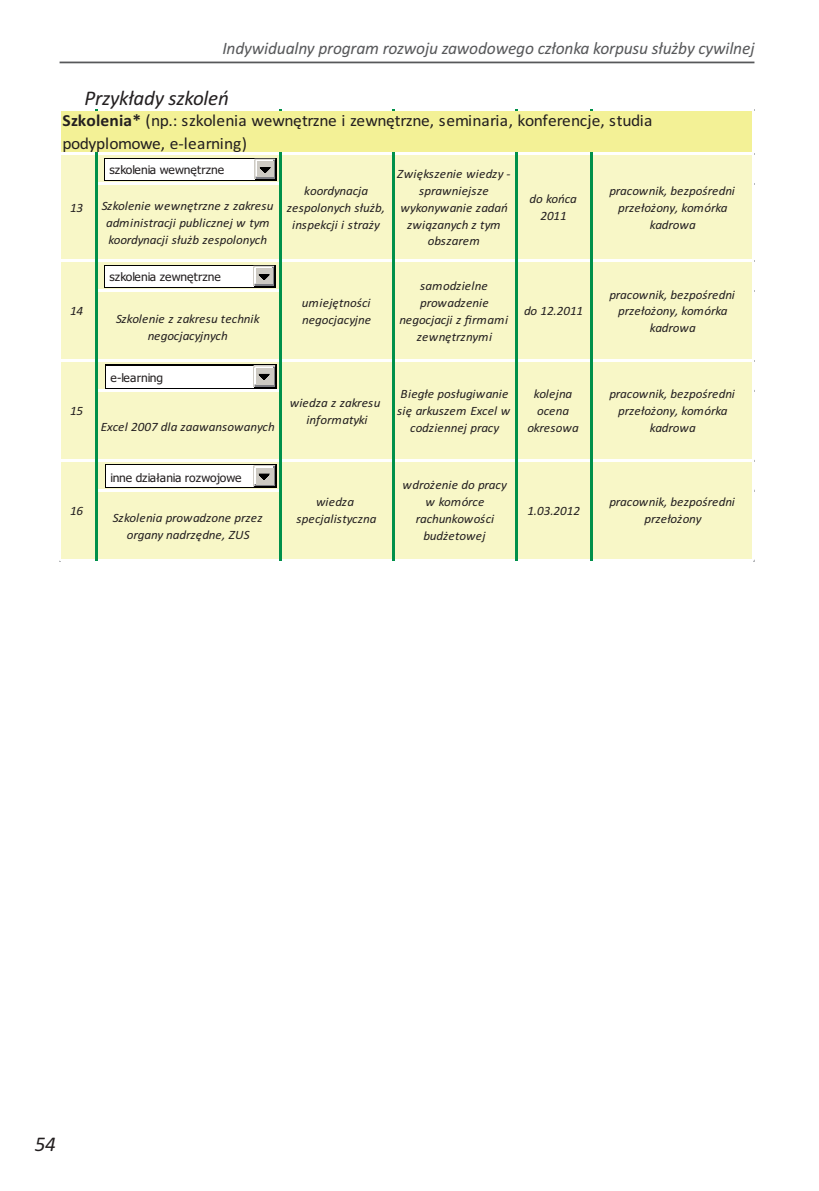
<style>
.page{position:relative;width:819px;height:1191px;background:#fff}
.page>*{position:absolute;margin:0;border:0;box-sizing:border-box;transform-origin:0 0}
.t1{font:italic 21px "Calibri";letter-spacing:-.01em;color:#231f20}
.t2{font:italic 17.5px "Calibri";letter-spacing:-.01em;color:#57585a}
.t3{font:16.97px/22.2px "Calibri";letter-spacing:-.02em;color:#231f20}
.t4{font:italic 12.78px/17px "Calibri";letter-spacing:-.01em;color:#231f20;text-align:center}
.t5{font:italic 12.78px/17px "Calibri";letter-spacing:.015em;color:#231f20;text-align:center}
.t6{font:italic 12.78px/17px "Calibri";letter-spacing:.01em;color:#231f20;text-align:center}
.t7{font:11.72px "Tahoma";color:#231f20}
.s1{font-weight:700}
</style>
<div class="page">
<hr style="left:60px;top:62px;width:694px;height:1px;background:#57585a">
<div style="left:60px;top:110px;width:694px;height:45px;background:#f3f196"></div>
<div style="left:60px;top:154px;width:694px;height:407px;background:#f8f7c7"></div>
<hr style="left:60px;top:153px;width:35px;height:2px;background:#fff">
<hr style="left:97px;top:153px;width:182px;height:2px;background:#fff">
<hr style="left:281px;top:153px;width:112px;height:2px;background:#fff">
<hr style="left:395px;top:153px;width:120px;height:2px;background:#fff">
<hr style="left:517px;top:153px;width:73px;height:2px;background:#fff">
<hr style="left:593px;top:153px;width:161px;height:2px;background:#fff">
<hr style="left:97px;top:182px;width:182px;height:3px;background:#fff">
<hr style="left:60px;top:260px;width:35px;height:2px;background:#fff">
<hr style="left:97px;top:260px;width:182px;height:2px;background:#fff">
<hr style="left:281px;top:260px;width:112px;height:2px;background:#fff">
<hr style="left:395px;top:260px;width:120px;height:2px;background:#fff">
<hr style="left:517px;top:260px;width:73px;height:2px;background:#fff">
<hr style="left:593px;top:260px;width:161px;height:2px;background:#fff">
<hr style="left:97px;top:289px;width:182px;height:3px;background:#fff">
<hr style="left:60px;top:359px;width:35px;height:3px;background:#fff">
<hr style="left:97px;top:359px;width:182px;height:3px;background:#fff">
<hr style="left:281px;top:359px;width:112px;height:3px;background:#fff">
<hr style="left:395px;top:359px;width:120px;height:3px;background:#fff">
<hr style="left:517px;top:359px;width:73px;height:3px;background:#fff">
<hr style="left:593px;top:359px;width:161px;height:3px;background:#fff">
<hr style="left:97px;top:389px;width:182px;height:2px;background:#fff">
<hr style="left:60px;top:459px;width:35px;height:2px;background:#fff">
<hr style="left:97px;top:459px;width:182px;height:2px;background:#fff">
<hr style="left:281px;top:459px;width:112px;height:2px;background:#fff">
<hr style="left:395px;top:459px;width:120px;height:2px;background:#fff">
<hr style="left:517px;top:459px;width:73px;height:2px;background:#fff">
<hr style="left:593px;top:459px;width:161px;height:2px;background:#fff">
<hr style="left:97px;top:489px;width:182px;height:2px;background:#fff">
<hr style="left:60px;top:559px;width:35px;height:2px;background:#fff">
<hr style="left:97px;top:559px;width:182px;height:2px;background:#fff">
<hr style="left:281px;top:559px;width:112px;height:2px;background:#fff">
<hr style="left:395px;top:559px;width:120px;height:2px;background:#fff">
<hr style="left:517px;top:559px;width:73px;height:2px;background:#fff">
<hr style="left:593px;top:559px;width:161px;height:2px;background:#fff">
<hr style="left:752px;top:109px;width:2px;height:452px;background:#fff">
<hr style="left:95px;top:153px;width:2px;height:408px;background:#00904a">
<hr style="left:279px;top:153px;width:2px;height:408px;background:#00904a">
<hr style="left:393px;top:153px;width:2px;height:408px;background:#00904a">
<hr style="left:515px;top:153px;width:2px;height:408px;background:#00904a">
<hr style="left:590px;top:153px;width:3px;height:408px;background:#00904a">
<hr style="left:104px;top:265px;width:172px;height:1px;background:#000">
<hr style="left:104px;top:286px;width:172px;height:1px;background:#000">
<svg style="left:104px;top:266px;width:1px;height:20px"></svg>
<hr style="left:274px;top:266px;width:2px;height:20px;background:#000">
<div style="left:105px;top:266px;width:169px;height:20px;background:#fff"></div>
<svg style="left:253px;top:266px;width:21px;height:20px"></svg>
<hr style="left:105px;top:365px;width:172px;height:1px;background:#000">
<hr style="left:105px;top:387px;width:172px;height:1px;background:#000">
<svg style="left:105px;top:366px;width:1px;height:21px"></svg>
<div style="left:106px;top:366px;width:170px;height:21px;background:#fff"></div>
<svg style="left:253px;top:365px;width:24px;height:22px"></svg>
<hr style="left:104px;top:158px;width:173px;height:1px;background:#000">
<hr style="left:104px;top:179px;width:173px;height:1px;background:#000">
<svg style="left:104px;top:159px;width:1px;height:20px"></svg>
<div style="left:105px;top:159px;width:171px;height:20px;background:#fff"></div>
<svg style="left:255px;top:159px;width:22px;height:20px"></svg>
<hr style="left:105px;top:464px;width:172px;height:1px;background:#000">
<hr style="left:105px;top:487px;width:172px;height:1px;background:#000">
<svg style="left:105px;top:465px;width:1px;height:22px"></svg>
<div style="left:106px;top:465px;width:170px;height:22px;background:#fff"></div>
<svg style="left:253px;top:465px;width:24px;height:22px"></svg>
<h2 class="t2" style="left:222px;top:42px;width:533px">Indywidualny program rozwoju zawodowego członka korpusu służby cywilnej</h2>
<h1 class="t1" style="left:84px;top:91px;width:146px">Przykłady szkoleń</h1>
<h3 class="t3" style="left:62px;top:111px;width:591px"><span class="s1">Szkolenia*</span> (np.: szkolenia wewnętrzne i zewnętrzne, seminaria, konferencje, studia podyplomowe, e-learning)</h3>
<p class="t4" style="left:70px;top:200px;width:15px">13</p>
<p class="t4" style="left:70px;top:304px;width:15px">14</p>
<p class="t7" style="left:109px;top:165px;width:116px">szkolenia wewnętrzne</p>
<p class="t4" style="left:102px;top:199px;width:173px">Szkolenie wewnętrzne z zakresu administracji publicznej w tym koordynacji służb zespolonych</p>
<p class="t7" style="left:109px;top:272px;width:113px">szkolenia zewnętrzne</p>
<p class="t4" style="left:116px;top:311px;width:145px">Szkolenie z zakresu technik negocjacyjnych</p>
<p class="t7" style="left:110px;top:373px;width:54px">e-learning</p>
<p class="t4" style="left:287px;top:183px;width:100px">koordynacja zespolonych służb, inspekcji i straży</p>
<p class="t4" style="left:302px;top:295px;width:70px;text-align:left">umiejętności negocjacyjne</p>
<p class="t4" style="left:70px;top:403px;width:15px">15</p>
<p class="t4" style="left:290px;top:395px;width:92px">wiedza z zakresu informatyki</p>
<p class="t4" style="left:101px;top:419px;width:176px">Excel 2007 dla zaawansowanych</p>
<p class="t5" style="left:397px;top:166px;width:115px">Zwiększenie wiedzy - sprawniejsze wykonywanie zadań związanych z tym obszarem</p>
<p class="t4" style="left:399px;top:278px;width:110px">samodzielne prowadzenie negocjacji z firmami zewnętrznymi</p>
<p class="t4" style="left:529px;top:191px;width:49px">do końca<br>2011</p>
<p class="t4" style="left:524px;top:304px;width:61px">do 12.2011</p>
<p class="t4" style="left:397px;top:386px;width:114px">Biegłe posługiwanie się arkuszem Excel w codziennej pracy</p>
<p class="t4" style="left:527px;top:386px;width:53px">kolejna ocena okresowa</p>
<p class="t4" style="left:609px;top:183px;width:127px">pracownik, bezpośredni przełożony, komórka kadrowa</p>
<p class="t4" style="left:609px;top:287px;width:127px">pracownik, bezpośredni przełożony, komórka kadrowa</p>
<p class="t4" style="left:609px;top:386px;width:127px">pracownik, bezpośredni przełożony, komórka kadrowa</p>
<p class="t7" style="left:110px;top:473px;width:133px">inne działania rozwojowe</p>
<p class="t4" style="left:70px;top:503px;width:15px">16</p>
<p class="t6" style="left:296px;top:494px;width:81px">wiedza specjalistyczna</p>
<p class="t4" style="left:113px;top:510px;width:151px">Szkolenia prowadzone przez organy nadrzędne, ZUS</p>
<p class="t4" style="left:402px;top:478px;width:106px">wdrożenie do pracy w komórce rachunkowości budżetowej</p>
<p class="t4" style="left:527px;top:503px;width:54px">1.03.2012</p>
<p class="t4" style="left:609px;top:494px;width:127px">pracownik, bezpośredni przełożony</p>
<h1 class="t1" style="left:35px;top:1136px;width:23px">54</h1>
</div>
